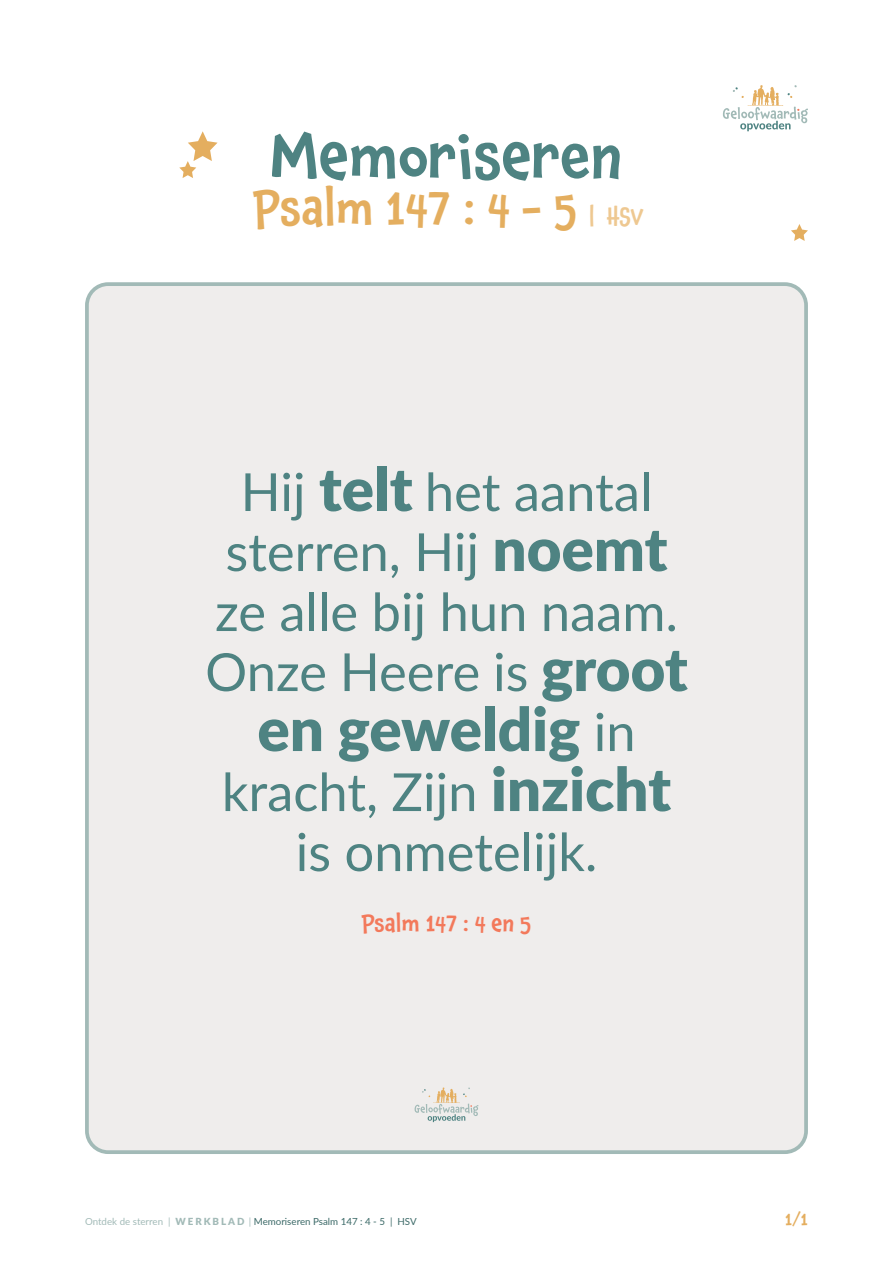
<style>
.page{position:relative;width:893px;height:1263px;background:#fff}
.page>*{position:absolute;margin:0;border:0;box-sizing:border-box;transform-origin:0 0}
.t1{font:500 61.5px "Chaloops";color:#4e8382}
.t2{font:900 60px "Lato";color:#4e8382}
.t3{font:52.5px/60px "Lato";color:#4e8382;text-align:center}
.t4{font:500 46.5px "Chaloops";color:#e4ae5f}
.t5{font:500 22.5px "Chaloops";color:#f3795b}
.t6{font:500 16.5px "Chaloops";color:#e4ae5f}
.t7{font:9.75px "Lato";color:#3c6a68}
.s1{font-size:22.5px;color:#eec891}
.s2{font-weight:900;font-size:60px}
.s3{font-weight:400;font-size:52.5px}
.s4{color:#a2bab7}
.s5{font-weight:900;color:#a2bab7}
</style>
<div class="page">
<div style="left:87px;top:284px;width:719px;height:868px;background:#efedec;border-radius:21px"></div>
<div style="left:85px;top:282px;width:723px;height:872px;border:4px solid #a2bab7;border-radius:21px"></div>
<svg style="left:723px;top:85px;width:85px;height:46px"></svg>
<svg style="left:179px;top:131px;width:39px;height:47px"></svg>
<svg style="left:791px;top:224px;width:17px;height:17px"></svg>
<svg style="left:415px;top:1087px;width:63px;height:35px"></svg>
<p class="t1" style="left:271px;top:110px;width:353px">Memoriseren</p>
<p class="t4" style="left:254px;top:173px;width:391px">Psalm 147 : 4 - 5 <span class="s1">| HSV</span></p>
<p class="t3" style="left:205px;top:460px;width:484px">Hij <span class="s2">telt</span> het aantal sterren, Hij <span class="s2">noemt </span>ze alle bij hun naam.<br>Onze Heere is <span class="s2">groot</span></p>
<p class="t2" style="left:257px;top:684px;width:380px">en geweldig <span class="s3">in</span></p>
<p class="t3" style="left:222px;top:760px;width:451px">kracht, Zijn <span class="s2">inzicht </span>is onmetelijk.</p>
<p class="t5" style="left:362px;top:906px;width:171px">Psalm 147 : 4 en 5</p>
<p class="t7" style="left:85px;top:1214px;width:333px"><span class="s4">Ontdek de sterren |</span> <span class="s5">W E R K B L A D</span> <span class="s4">|</span> Memoriseren Psalm 147 : 4 - 5 | HSV</p>
<p class="t6" style="left:785px;top:1206px;width:24px">1/1</p>
</div>
